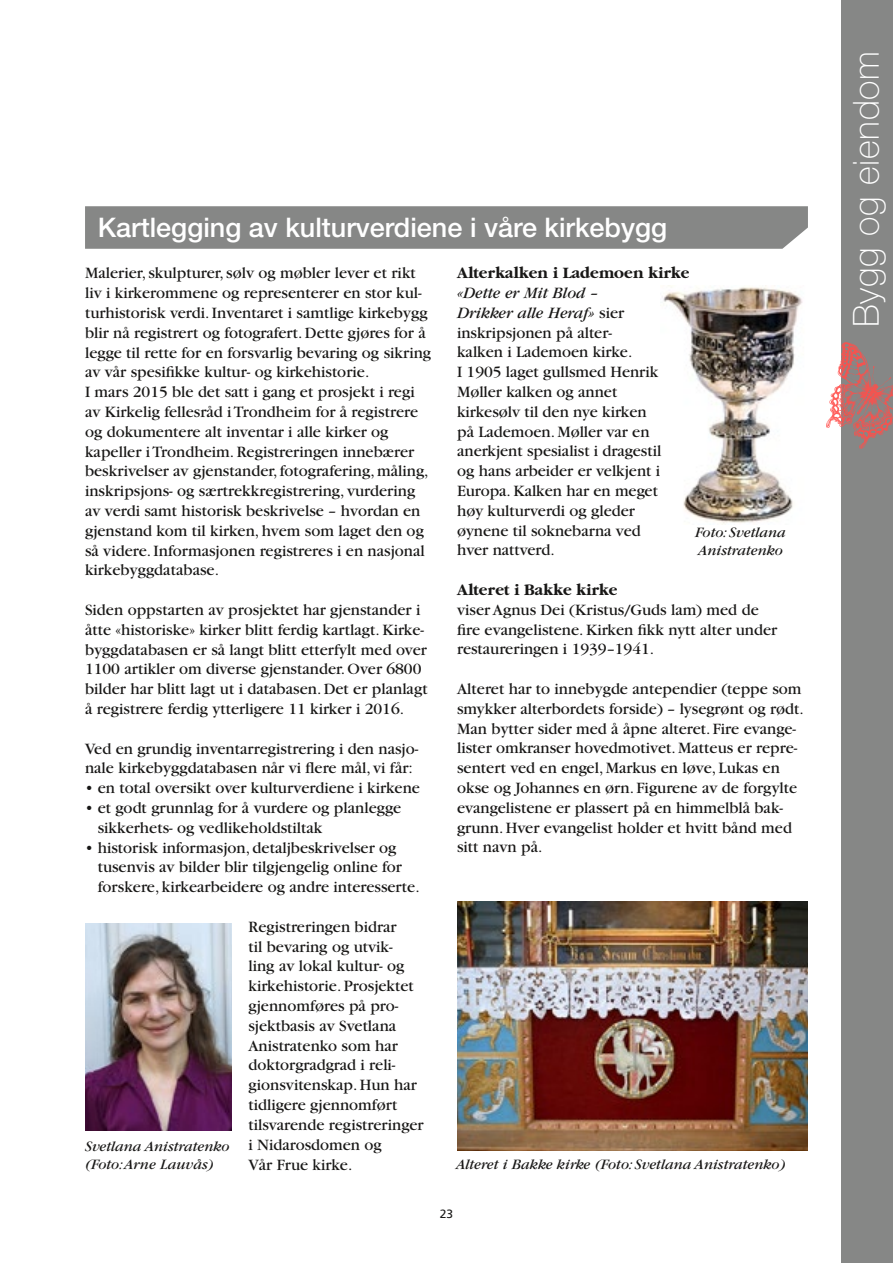
<style>
.page{position:relative;width:893px;height:1263px;background:#fff}
.page>*{position:absolute;margin:0;border:0;box-sizing:border-box;transform-origin:0 0}
.t1{font:100 36px "Helvetica Neue";letter-spacing:.02em;color:#fff}
.t2{font:500 27px "Helvetica Neue";color:#fff}
.t3{font:16.5px/19.8px "Garamond";color:#181716}
.t4{font:700 16.5px "Garamond";color:#181716}
.t5{font:italic 15px/18px "Garamond";color:#181716}
.t6{font:12px "Frutiger";color:#181716}
.s1{font-style:italic}
</style>
<div class="page">
<img style="left:457px;top:901px;width:351px;height:249px">
<img style="left:85px;top:923px;width:146px;height:207px">
<img style="left:662px;top:286px;width:141px;height:238px">
<div style="left:842px;top:0;width:51px;height:1263px;background:#868786"></div>
<div style="left:85px;top:206px;width:723px;height:43px;background:#868786"></div>
<svg style="left:826px;top:342px;width:67px;height:107px"></svg>
<h2 class="t2" style="left:98px;top:211px;width:571px">Kartlegging av kulturverdiene i våre kirkebygg</h2>
<p class="t3" style="left:85px;top:264px;width:348px">Malerier, skulpturer, sølv og møbler lever et rikt liv i kirkerommene og representerer en stor kul&shy;turhistorisk verdi. Inventaret i samtlige kirkebygg blir nå registrert og fotografert. Dette gjøres for å legge til rette for en forsvarlig bevaring og sikring av vår spesifikke kultur- og kirkehistorie.<br>I mars 2015 ble det satt i gang et prosjekt i regi av Kirkelig fellesråd i Trondheim for å registrere og dokumentere alt inventar i alle kirker og kapeller i Trondheim. Registreringen innebærer beskrivelser av gjenstander, fotografering, måling, inskripsjons- og særtrekkregistrering, vurdering av verdi samt historisk beskrivelse – hvordan en gjenstand kom til kirken, hvem som laget den og så videre. Informasjonen registreres i en nasjonal kirke byggdatabase.</p>
<p class="t3" style="left:85px;top:600px;width:344px">Siden oppstarten av prosjektet har gjenstander i åtte «historiske» kirker blitt ferdig kartlagt. Kirke&shy;byggdatabasen er så langt blitt etterfylt med over 1100 artikler om diverse gjenstander. Over 6800 bilder har blitt lagt ut i databasen. Det er planlagt å registrere ferdig ytterligere 11 kirker i 2016.</p>
<p class="t3" style="left:85px;top:739px;width:335px">Ved en grundig inventarregistrering i den nasjo&shy;nale kirkebyggdatabasen når vi flere mål, vi får:</p>
<p class="t3" style="left:85px;top:778px;width:336px">• en total oversikt over kulturverdiene i kirkene</p>
<p class="t3" style="left:98px;top:798px;width:305px;text-indent:-13px">• et godt grunnlag for å vurdere og planlegge sikkerhets- og vedlikeholdstiltak</p>
<p class="t3" style="left:98px;top:838px;width:323px;text-indent:-13px">• historisk informasjon, detaljbeskrivelser og tusen vis av bilder blir tilgjengelig online for forskere , kirkearbeidere og andre interesserte.</p>
<p class="t3" style="left:248px;top:917px;width:177px">Registreringen bidrar<br>til bevaring og utvik-<br>ling av lokal kultur- og kirke historie. Prosjektet gjennomføres på pro&shy;sjektbasis av Svetlana<br>Anistratenko som har doktorgradgrad i reli&shy;gionsvitenskap. Hun har tidligere gjennom ført tilsvarende registreringer i Nidarosdomen og<br>Vår Frue kirke.</p>
<p class="t5" style="left:85px;top:1138px;width:146px">Svetlana Anistratenko (Foto: Arne Lauvås)</p>
<p class="t4" style="left:457px;top:264px;width:234px">Alterkalken i Lademoen kirke</p>
<p class="t3" style="left:457px;top:283px;width:206px"><span class="s1">«Dette er Mit Blod –<br>Drikker alle Heraf»</span> sier inskripsjonen på alter&shy;kalken i Lademoen kirke.<br>I 1905 laget gullsmed Henrik<br>Møller kalken og annet kirkesølv til den nye kirken på Lademoen. Møller var en anerkjent spesialist i dragestil og hans arbeider er velkjent i<br>Europa. Kalken har en meget høy kulturverdi og gleder øynene til soknebarna ved hver nattverd.</p>
<p class="t4" style="left:457px;top:581px;width:162px">Alteret i Bakke kirke</p>
<p class="t3" style="left:457px;top:600px;width:322px">viser Agnus Dei (Kristus/Guds lam) med de fire evangelistene. Kirken fikk nytt alter under restaureringen i 1939–1941.</p>
<p class="t3" style="left:457px;top:679px;width:348px">Alteret har to innebygde antependier (teppe som smykker alterbordets forside) – lysegrønt og rødt.<br>Man bytter sider med å åpne alteret. Fire evange&shy;lister omkranser hovedmotivet. Matteus er repre&shy;sentert ved en engel, Markus en løve, Lukas en okse og Johannes en ørn. Figurene av de forgylte evangelistene er plassert på en himmel blå bak&shy;grunn. Hver evangelist holder et hvitt bånd med sitt navn på.</p>
<p class="t5" style="left:695px;top:524px;width:92px">Foto: Svetlana<br>Anistratenko</p>
<p class="t5" style="left:456px;top:1156px;width:331px">Alteret i Bakke kirke (Foto: Svetlana Anistratenko)</p>
<p class="t6" style="left:440px;top:1207px;width:15px">23</p>
<h1 class="t1" style="left:845px;top:327px;width:278px;rotate:-90deg">Bygg og eiendom</h1>
</div>
